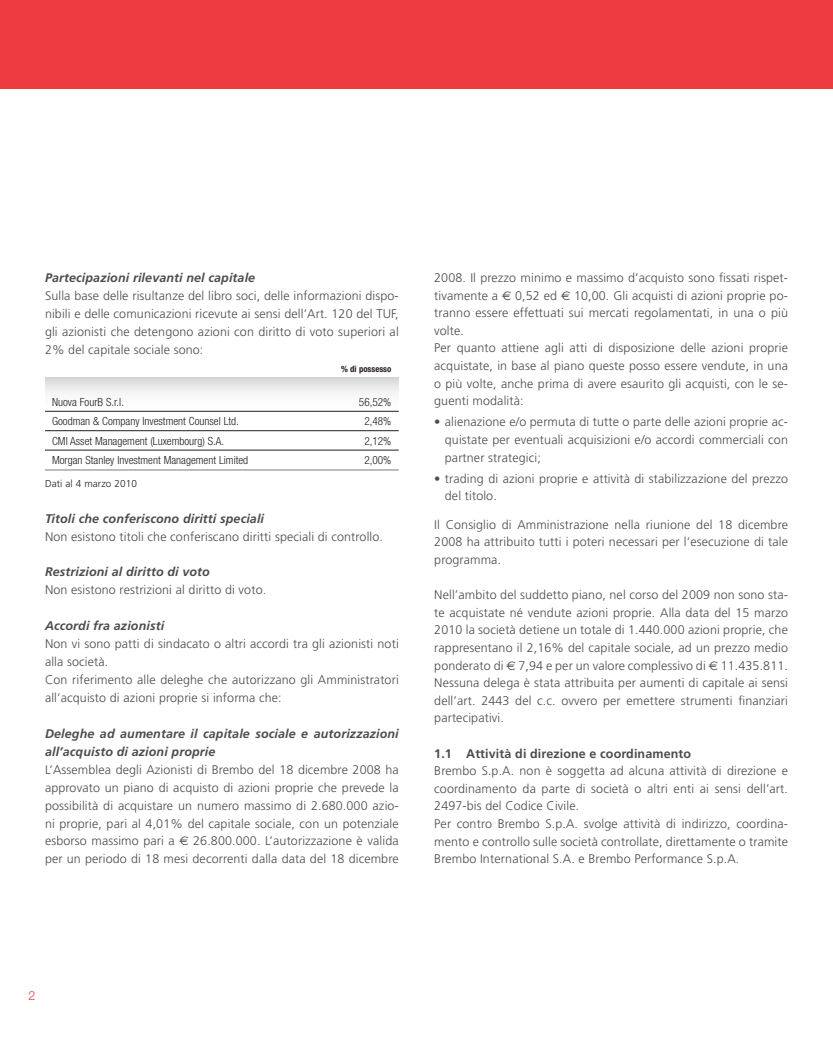
<style>
.page{position:relative;width:833px;height:1053px;background:#fff}
.page>*{position:absolute;margin:0;border:0;box-sizing:border-box;transform-origin:0 0}
.t1{font:300 12.5px/17.6px "Frutiger";letter-spacing:.01em;color:#4b4c4d;text-align:justify}
.t2{font:italic 700 12.5px/17.9px "Frutiger";letter-spacing:.01em;color:#4b4c4d}
.t3{font:700 12.5px "Frutiger";letter-spacing:.01em;color:#4b4c4d}
.t4{font:300 12.5px "Helvetica Neue";color:#ee3a41}
.t5{font:300 condensed 11.25px "Helvetica Neue";color:#231f20}
.t6{font:300 10px "Frutiger";letter-spacing:.01em;color:#231f20}
.t7{font:700 condensed 8.75px "Helvetica Neue";color:#231f20}
.s1{font-family:"Euro Sans";font-weight:400}
</style>
<div class="page">
<div style="left:0;top:0;width:833px;height:89px;background:#ee3a41"></div>
<hr style="left:45px;top:450px;width:354px;height:1px;background:#231f20">
<hr style="left:45px;top:469px;width:354px;height:1px;background:#939598">
<svg style="left:45px;top:377px;width:354px;height:54px"></svg>
<p class="t2" style="left:45px;top:268px;width:212px">Partecipazioni rilevanti nel capitale</p>
<p class="t1" style="left:45px;top:286px;width:355px">Sulla base delle risultanze del libro soci, delle informazioni dispo&shy;nibili e delle comunicazioni ricevute ai sensi dell’Art. 120 del TUF, gli azionisti che detengono azioni con diritto di voto superiori al 2% del capitale sociale sono:</p>
<p class="t7" style="left:341px;top:364px;width:52px">% di possesso</p>
<p class="t5" style="left:52px;top:395px;width:73px">Nuova FourB S.r.l.</p>
<p class="t5" style="left:359px;top:395px;width:34px">56,52%</p>
<p class="t5" style="left:52px;top:415px;width:188px">Goodman &amp; Company Investment Counsel Ltd.</p>
<p class="t5" style="left:364px;top:415px;width:29px">2,48%</p>
<p class="t5" style="left:52px;top:434px;width:174px">CMI Asset Management (Luxembourg) S.A.</p>
<p class="t5" style="left:364px;top:434px;width:29px">2,12%</p>
<p class="t5" style="left:52px;top:454px;width:198px">Morgan Stanley Investment Management Limited</p>
<p class="t5" style="left:364px;top:454px;width:29px">2,00%</p>
<p class="t6" style="left:45px;top:477px;width:93px">Dati al 4 marzo 2010</p>
<p class="t2" style="left:45px;top:509px;width:221px">Titoli che conferiscono diritti speciali</p>
<p class="t1" style="left:45px;top:527px;width:339px">Non esistono titoli che conferiscano diritti speciali di controllo.</p>
<p class="t2" style="left:45px;top:563px;width:166px">Restrizioni al diritto di voto</p>
<p class="t1" style="left:45px;top:581px;width:223px">Non esistono restrizioni al diritto di voto.</p>
<p class="t2" style="left:45px;top:616px;width:121px">Accordi fra azionisti</p>
<p class="t1" style="left:45px;top:634px;width:355px;text-align:left">Non vi sono patti di sindacato o altri accordi tra gli azionisti noti alla società.<br>Con riferimento alle deleghe che autorizzano gli Amministratori all’acquisto di azioni proprie si informa che:</p>
<p class="t2" style="left:45px;top:724px;width:355px">Deleghe ad aumentare il capitale sociale e autorizzazioni all’acquisto di azioni proprie</p>
<p class="t1" style="left:45px;top:760px;width:355px">L’Assemblea degli Azionisti di Brembo del 18 dicembre 2008 ha approvato un piano di acquisto di azioni proprie che prevede la possibilità di acquistare un numero massimo di 2.680.000 azio&shy;ni proprie, pari al 4,01% del capitale sociale, con un potenziale esborso massimo pari a <span class="s1">€</span> 26.800.000. L’autorizzazione è valida per un periodo di 18 mesi decorrenti dalla data del 18 dicembre</p>
<p class="t1" style="left:434px;top:269px;width:355px;text-align:left">2008. Il prezzo minimo e massimo d’acquisto sono fissati rispet&shy;tivamente a <span class="s1">€</span> 0,52 ed <span class="s1">€</span> 10,00. Gli acquisti di azioni proprie po&shy;tranno essere effettuati sui mercati regolamentati, in una o più volte.<br>Per quanto attiene agli atti di disposizione delle azioni proprie acquistate, in base al piano queste posso essere vendute, in una o più volte, anche prima di avere esaurito gli acquisti, con le se&shy;guenti modalità:</p>
<p class="t1" style="left:445px;top:413px;width:345px;text-indent:-11px">• alienazione e/o permuta di tutte o parte delle azioni proprie ac&shy;quistate per eventuali acquisizioni e/o accordi commerciali con partner strategici;</p>
<p class="t1" style="left:445px;top:469px;width:344px;text-indent:-11px">• trading di azioni proprie e attività di stabilizzazione del prezzo del titolo.</p>
<p class="t1" style="left:434px;top:515px;width:355px">Il Consiglio di Amministrazione nella riunione del 18 dicembre 2008 ha attribuito tutti i poteri necessari per l’esecuzione di tale programma.</p>
<p class="t1" style="left:434px;top:586px;width:355px">Nell’ambito del suddetto piano, nel corso del 2009 non sono sta&shy;te acquistate né vendute azioni proprie. Alla data del 15 marzo 2010 la società detiene un totale di 1.440.000 azioni proprie, che rappresentano il 2,16% del capitale sociale, ad un prezzo medio ponderato di <span class="s1">€</span> 7,94 e per un valore complessivo di <span class="s1">€</span> 11.435.811.<br>Nessuna delega è stata attribuita per aumenti di capitale ai sensi dell’art. 2443 del c.c. ovvero per emettere strumenti finanziari partecipativi.</p>
<p class="t3" style="left:434px;top:745px;width:258px">1.1 Attività di direzione e coordinamento</p>
<p class="t1" style="left:434px;top:762px;width:355px;text-align:left">Brembo S.p.A. non è soggetta ad alcuna attività di direzione e coordinamento da parte di società o altri enti ai sensi dell’art.<br>2497-bis del Codice Civile.<br>Per contro Brembo S.p.A. svolge attività di indirizzo, coordina&shy;mento e controllo sulle società controllate, direttamente o tramite Brembo International S.A. e Brembo Performance S.p.A.</p>
<p class="t4" style="left:28px;top:987px;width:8px">2</p>
</div>
